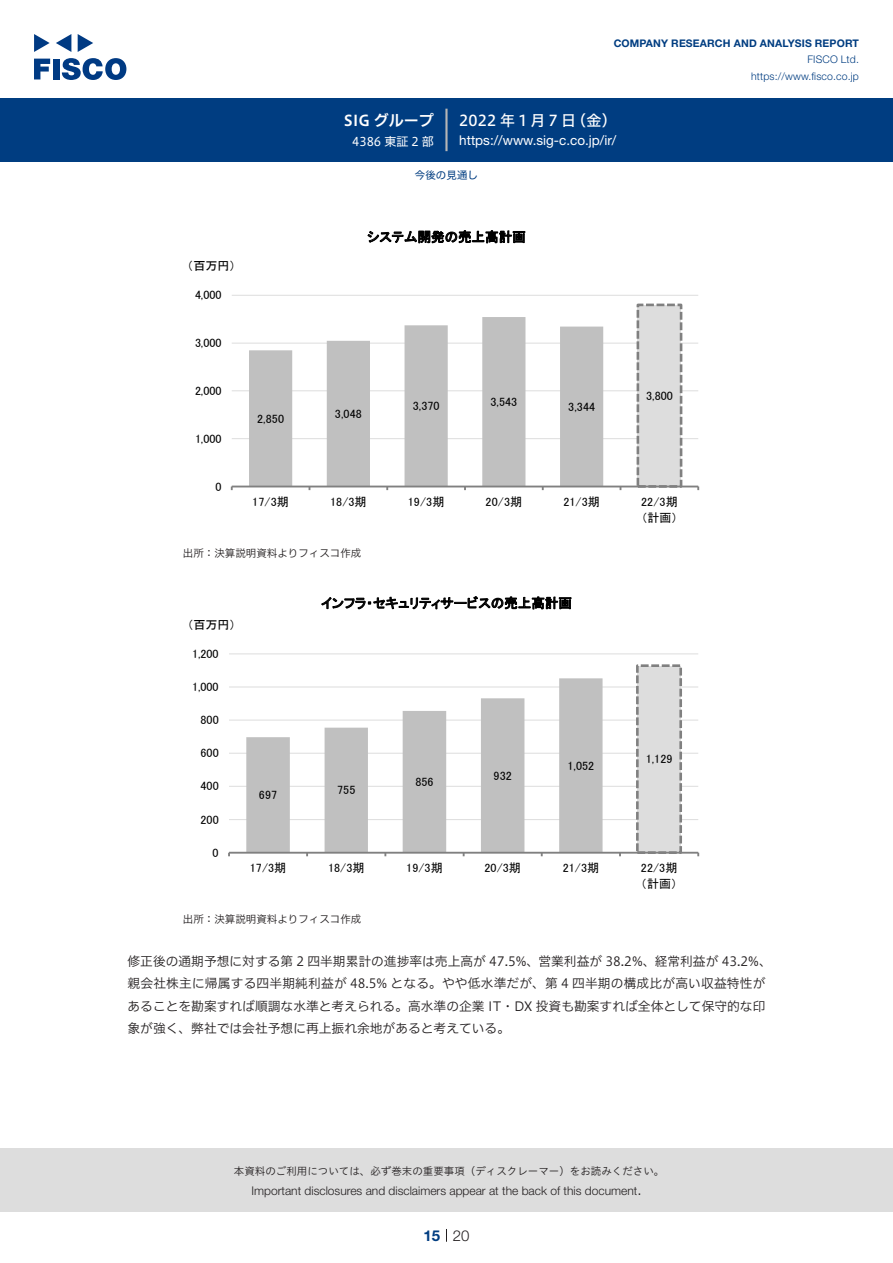
<style>
.page{position:relative;width:893px;height:1263px;background:#fff}
.page>*{position:absolute;margin:0;border:0;box-sizing:border-box;transform-origin:0 0}
.t1{font:15px "Hiragino UD Sans F Std N W5";letter-spacing:.195em;color:#fff}
.t2{font:15px "Hiragino UD Sans F Std N W6";color:#fff}
.t3{font:300 15px "Helvetica Neue LT Std";color:#231f20}
.t4{font:700 15px "Helvetica Neue LT Std";color:#003d81}
.t5{font:13.5px "MS P Gothic";color:#000}
.t6{font:13.5px "Helvetica Neue LT Std";color:#fff}
.t7{font:12.75px/22.5px "Hiragino UD Sans F Std N W3";color:#231f20}
.t8{font:12.15px "MS P Gothic";letter-spacing:.005em;color:#000}
.t9{font:12px "MS P Gothic";letter-spacing:.005em;color:#000}
.t10{font:300 12px "Helvetica Neue LT Std";color:#231f20}
.t11{font:12px "Hiragino UD Sans F Std N W4";color:#fff}
.t12{font:10.5px "Hiragino UD Sans Std W3";color:#231f20}
.t13{font:10.5px "Hiragino UD Sans F Std N W3";color:#231f20}
.t14{font:700 10.5px "Helvetica Neue LT Std";letter-spacing:.015em;color:#003d81}
.t15{font:300 10.5px/16.5px "Helvetica Neue LT Std";letter-spacing:.015em;color:#003d81;text-align:right}
.t16{font:10.5px "Hiragino UD Sans F Std N W4";color:#003d81}
</style>
<div class="page">
<div style="left:0;top:1148px;width:893px;height:64px;background:#ddd"></div>
<svg style="left:34px;top:59px;width:16px;height:20px"></svg>
<div style="left:53px;top:59px;width:6px;height:20px;background:#003a83"></div>
<svg style="left:62px;top:58px;width:64px;height:22px"></svg>
<svg style="left:34px;top:34px;width:16px;height:18px"></svg>
<svg style="left:78px;top:34px;width:15px;height:18px"></svg>
<svg style="left:56px;top:34px;width:15px;height:18px"></svg>
<div style="left:0;top:98px;width:893px;height:64px;background:#003d81"></div>
<hr style="left:445px;top:109px;width:3px;height:42px;background:#b5b5b6">
<svg style="left:446px;top:1229px;width:1px;height:13px"></svg>
<hr style="left:232px;top:438px;width:466px;height:1px;background:#ddd">
<hr style="left:232px;top:390px;width:466px;height:1px;background:#ddd">
<hr style="left:232px;top:343px;width:466px;height:1px;background:#ddd">
<hr style="left:232px;top:295px;width:466px;height:1px;background:#ddd">
<div style="left:638px;top:305px;width:43px;height:181px;background:#ddd"></div>
<div style="left:637px;top:304px;width:45px;height:184px;border:3px dashed #808080"></div>
<svg style="left:249px;top:317px;width:354px;height:169px;fill:#c0c0c0"></svg>
<hr style="left:232px;top:486px;width:466px;height:1px;background:#808080">
<hr style="left:229px;top:819px;width:469px;height:1px;background:#ddd">
<hr style="left:229px;top:786px;width:469px;height:1px;background:#ddd">
<hr style="left:229px;top:753px;width:469px;height:1px;background:#ddd">
<hr style="left:229px;top:720px;width:469px;height:1px;background:#ddd">
<hr style="left:229px;top:687px;width:469px;height:1px;background:#ddd">
<hr style="left:229px;top:653px;width:469px;height:1px;background:#ddd">
<div style="left:637px;top:666px;width:44px;height:187px;background:#ddd"></div>
<div style="left:636px;top:664px;width:46px;height:190px;border:3px dashed #808080"></div>
<svg style="left:246px;top:678px;width:357px;height:174px"></svg>
<hr style="left:229px;top:852px;width:469px;height:2px;background:#808080">
<p class="t2" style="left:344px;top:109px;width:91px">SIG グループ</p>
<p class="t11" style="left:352px;top:132px;width:83px">4386 東証 2 部</p>
<p class="t14" style="left:614px;top:37px;width:247px">COMPANY RESEARCH AND ANALYSIS REPORT</p>
<p class="t15" style="left:751px;top:51px;width:109px">FISCO Ltd. https://www.fisco.co j p.</p>
<p class="t1" style="left:459px;top:109px;width:118px">2022年1月7日</p>
<p class="t1" style="left:571px;top:109px;width:47px">（金(</p>
<p class="t6" style="left:459px;top:132px;width:159px">h t t p s : / / w w w . s i g .c- c o j p. /i r/</p>
<p class="t16" style="left:415px;top:167px;width:64px">今後の見通し</p>
<p class="t9" style="left:187px;top:260px;width:50px">（百万円(</p>
<p class="t9" style="left:195px;top:289px;width:28px">4,000</p>
<p class="t9" style="left:195px;top:337px;width:28px">3,000</p>
<p class="t9" style="left:195px;top:385px;width:28px">2,000</p>
<p class="t9" style="left:195px;top:432px;width:28px">1,000</p>
<p class="t9" style="left:215px;top:480px;width:8px">0</p>
<p class="t9" style="left:257px;top:412px;width:28px">2,850</p>
<p class="t9" style="left:252px;top:496px;width:38px">17/3期</p>
<p class="t5" style="left:367px;top:230px;width:160px">システム開発の売上高計画</p>
<p class="t9" style="left:335px;top:408px;width:28px">3,048</p>
<p class="t9" style="left:330px;top:496px;width:38px">18/3期</p>
<p class="t9" style="left:413px;top:400px;width:28px">3,370</p>
<p class="t9" style="left:408px;top:496px;width:38px">19/3期</p>
<p class="t9" style="left:490px;top:396px;width:28px">3,543</p>
<p class="t9" style="left:486px;top:496px;width:38px">20/3期</p>
<p class="t13" style="left:183px;top:545px;width:180px">出所：決算説明資料よりフィスコ作成</p>
<p class="t9" style="left:568px;top:401px;width:28px">3,344</p>
<p class="t9" style="left:563px;top:496px;width:38px">21/3期</p>
<p class="t9" style="left:187px;top:619px;width:50px">（百万円(</p>
<p class="t9" style="left:192px;top:647px;width:28px">1,200</p>
<p class="t9" style="left:192px;top:681px;width:28px">1,000</p>
<p class="t9" style="left:201px;top:714px;width:20px">800</p>
<p class="t8" style="left:201px;top:747px;width:20px">600</p>
<p class="t9" style="left:201px;top:780px;width:20px">400</p>
<p class="t9" style="left:201px;top:813px;width:20px">200</p>
<p class="t9" style="left:213px;top:846px;width:8px">0</p>
<p class="t9" style="left:259px;top:789px;width:20px">697</p>
<p class="t9" style="left:250px;top:862px;width:38px">17/3期</p>
<p class="t5" style="left:321px;top:596px;width:253px">インフラ・セキュリティサービスの売上高計画</p>
<p class="t9" style="left:337px;top:784px;width:20px">755</p>
<p class="t9" style="left:328px;top:862px;width:38px">18/3期</p>
<p class="t9" style="left:415px;top:776px;width:20px">856</p>
<p class="t9" style="left:406px;top:862px;width:38px">19/3期</p>
<p class="t8" style="left:494px;top:769px;width:20px">932</p>
<p class="t9" style="left:484px;top:862px;width:38px">20/3期</p>
<p class="t9" style="left:567px;top:759px;width:28px">1,052</p>
<p class="t9" style="left:563px;top:862px;width:38px">21/3期</p>
<p class="t8" style="left:646px;top:389px;width:28px">3,800</p>
<p class="t9" style="left:641px;top:496px;width:38px">22/3期</p>
<p class="t9" style="left:641px;top:511px;width:38px">（計画(</p>
<p class="t9" style="left:646px;top:753px;width:28px">1,129</p>
<p class="t9" style="left:641px;top:862px;width:38px">22/3期</p>
<p class="t9" style="left:641px;top:877px;width:38px">（計画(</p>
<p class="t13" style="left:183px;top:911px;width:180px">出所：決算説明資料よりフィスコ作成</p>
<p class="t7" style="left:128px;top:949px;width:646px">修正後の通期予想に対する第 2 四半期累計の進捗率は売上高が 47.5%、営業利益が 38.2%、経常利益が 43.2%、親会社株主に帰属する四半期純利益が 48.5% となる。やや低水準だが、第 4 四半期の構成比が高い収益特性があることを勘案すれば順調な水準と考えられる。高水準の企業 IT・DX 投資も勘案すれば全体として保守的な印象が強く、弊社では会社予想に再上振れ余地があると考えている。</p>
<p class="t12" style="left:234px;top:1163px;width:432px">本資料のご利用については、必ず巻末の重要事項（ディスクレーマー）をお読みください。</p>
<p class="t3" style="left:637px;top:1180px;width:6px">.</p>
<p class="t10" style="left:251px;top:1183px;width:387px">Important disclosures and disclaimers appear at the back of this document</p>
<p class="t4" style="left:423px;top:1226px;width:18px">15</p>
<p class="t3" style="left:453px;top:1226px;width:18px">20</p>
</div>
